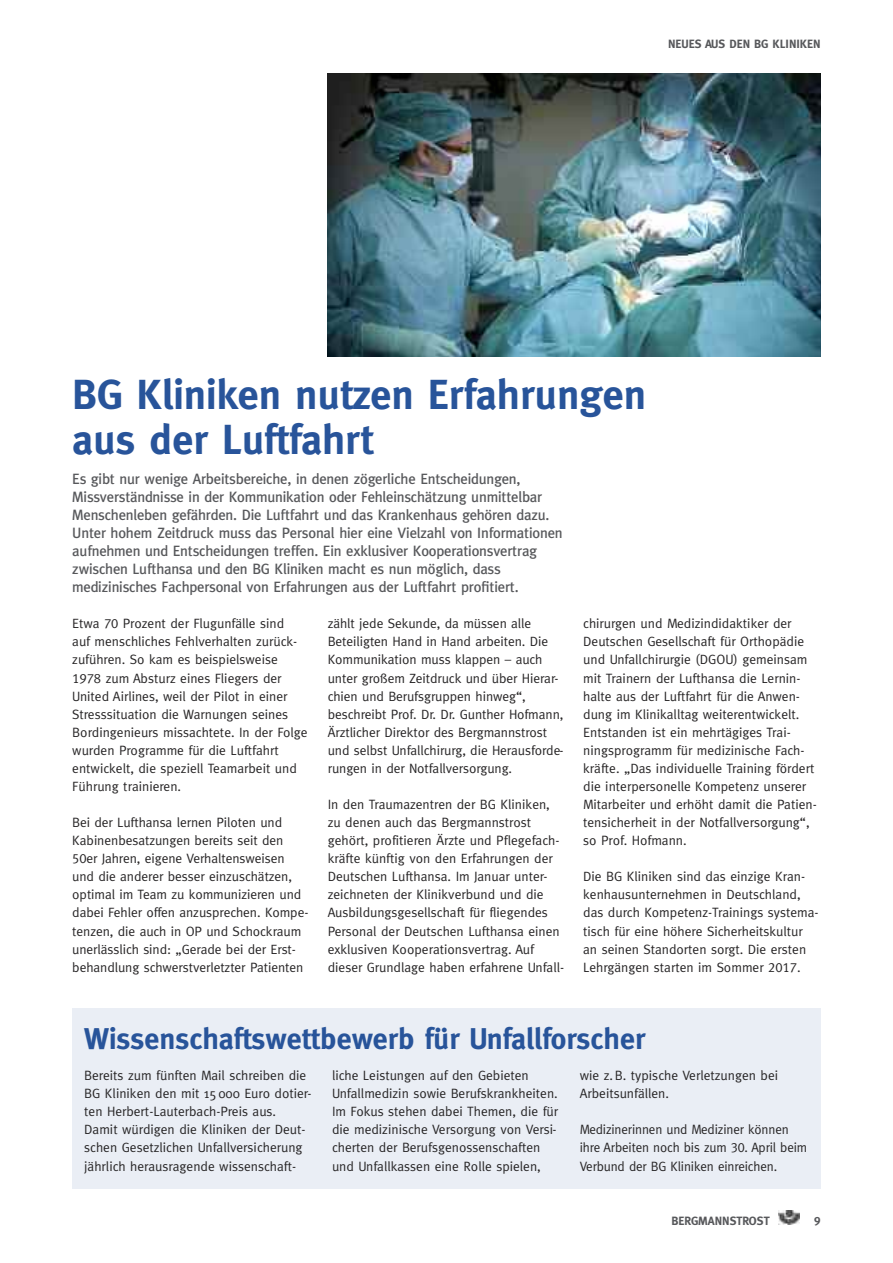
<style>
.page{position:relative;width:893px;height:1263px;background:#fff}
.page>*{position:absolute;margin:0;border:0;box-sizing:border-box;transform-origin:0 0}
.t1{font:700 42px/45px "Meta";color:#28549a}
.t2{font:700 30px "Meta";color:#28549a}
.t3{font:500 15px/18px "Meta";letter-spacing:-.01em;color:#57585b}
.t4{font:13.5px/18px "Meta";color:#272526}
.t5{font:700 12px "Meta";color:#57585b}
.t6{font:12px "Meta Bold Caps";color:#57585b}
.s1{font-family:"Meta Caps"}
</style>
<div class="page">
<div style="left:72px;top:1008px;width:749px;height:180px;background:#eaeef5"></div>
<img style="left:778px;top:1210px;width:21px;height:15px">
<img style="left:327px;top:73px;width:494px;height:284px">
<p class="t5" style="left:668px;top:37px;width:154px">NEUES AUS DEN BG KLINIKEN</p>
<h1 class="t1" style="left:72px;top:372px;width:575px">BG Kliniken nutzen Erfahrungen aus der Luftfahrt</h1>
<p class="t3" style="left:72px;top:469px;width:492px">Es gibt nur wenige Arbeitsbereiche, in denen zögerliche Entscheidungen, Missverständnisse in der Kommunikation oder Fehleinschätzung unmittelbar Menschenleben gefährden. Die Luftfahrt und das Krankenhaus gehören dazu.<br>Unter hohem Zeitdruck muss das Personal hier eine Vielzahl von Informationen aufnehmen und Entscheidungen treffen. Ein exklusiver Kooperationsvertrag zwischen Lufthansa und den BG Kliniken macht es nun möglich, dass medizinisches Fachpersonal von Erfahrungen aus der Luftfahrt profitiert.</p>
<p class="t4" style="left:72px;top:615px;width:237px">Etwa <span class="s1">70</span> Prozent der Flugunfälle sind<br>auf menschliches Fehlverhalten zurück&shy;zuführen. So kam es beispielsweise <span class="s1">1978</span> zum Absturz eines Fliegers der United Airlines, weil der Pilot in einer Stresssituation die Warnungen seines Bordingenieurs missachtete. In der Folge wurden Programme für die Luftfahrt entwickelt, die speziell Teamarbeit und Führung trainieren.</p>
<p class="t4" style="left:72px;top:813px;width:238px">Bei der Lufthansa lernen Piloten und Kabinenbesatzungen bereits seit den <span class="s1">50</span>er Jahren, eigene Verhaltensweisen und die anderer besser einzuschätzen, optimal im Team zu kommunizieren und dabei Fehler offen anzusprechen. Kompe&shy;tenzen, die auch in OP und Schockraum unerlässlich sind: „Gerade bei der Erst&shy;behandlung schwerstverletzter Patienten</p>
<p class="t4" style="left:328px;top:615px;width:237px">zählt jede Sekunde, da müssen alle Beteiligten Hand in Hand arbeiten. Die Kommunikation muss klappen – auch unter großem Zeitdruck und über Hierar&shy;chien und Berufsgruppen hinweg“, beschreibt Prof. Dr. Dr. Gunther Hofmann, Ärztlicher Direktor des Bergmannstrost und selbst Unfallchirurg, die Herausforde&shy;rungen in der Notfallversorgung.</p>
<p class="t4" style="left:328px;top:795px;width:238px">In den Traumazentren der BG Kliniken, zu denen auch das Bergmannstrost gehört, profitieren Ärzte und Pflegefach&shy;kräfte künftig von den Erfahrungen der Deutschen Lufthansa. Im Januar unter&shy;zeichneten der Klinikverbund und die Ausbildungsgesellschaft für fliegendes Personal der Deutschen Lufthansa einen exklusiven Kooperationsvertrag. Auf dieser Grundlage haben erfahrene Unfall-</p>
<p class="t4" style="left:583px;top:615px;width:235px">chirurgen und Medizindidaktiker der Deutschen Gesellschaft für Orthopädie und Unfallchirurgie (DGOU) gemeinsam mit Trainern der Lufthansa die Lernin&shy;halte aus der Luftfahrt für die Anwen&shy;dung im Klinikalltag weiterentwickelt.<br>Entstanden ist ein mehrtägiges Trai&shy;ningsprogramm für medizinische Fach&shy;kräfte. „Das individuelle Training fördert die interpersonelle Kompetenz unserer Mitarbeiter und erhöht damit die Patien&shy;tensicherheit in der Notfallversorgung“, so Prof. Hofmann.</p>
<p class="t4" style="left:583px;top:868px;width:237px">Die BG Kliniken sind das einzige Kran&shy;kenhausunternehmen in Deutschland, das durch Kompetenz-Trainings systema&shy;tisch für eine höhere Sicherheitskultur an seinen Standorten sorgt. Die ersten Lehrgängen starten im Sommer <span class="s1">2017</span>.</p>
<h2 class="t2" style="left:84px;top:1021px;width:563px">Wissenschaftswettbewerb für Unfallforscher</h2>
<p class="t4" style="left:84px;top:1066px;width:229px">Bereits zum fünften Mail schreiben die BG Kliniken den mit 15000 Euro dotier&shy;ten Herbert-Lauterbach-Preis aus.<br>Damit würdigen die Kliniken der Deut&shy;schen Gesetzlichen Unfallversicherung jährlich herausragende wissenschaft-</p>
<p class="t4" style="left:332px;top:1066px;width:228px">liche Leistungen auf den Gebieten Unfallmedizin sowie Berufskrankheiten.<br>Im Fokus stehen dabei Themen, die für die medizinische Versorgung von Versi&shy;cherten der Berufsgenossenschaften und Unfallkassen eine Rolle spielen,</p>
<p class="t4" style="left:580px;top:1066px;width:200px">wie z.B. typische Verletzungen bei<br>Arbeitsunfällen.</p>
<p class="t4" style="left:580px;top:1121px;width:229px">Medizinerinnen und Mediziner können ihre Arbeiten noch bis zum <span class="s1">30.</span> April beim<br>Verbund der BG Kliniken einreichen.</p>
<p class="t5" style="left:671px;top:1213px;width:100px">BERGMANNSTROST</p>
<p class="t6" style="left:814px;top:1213px;width:8px">9</p>
</div>
